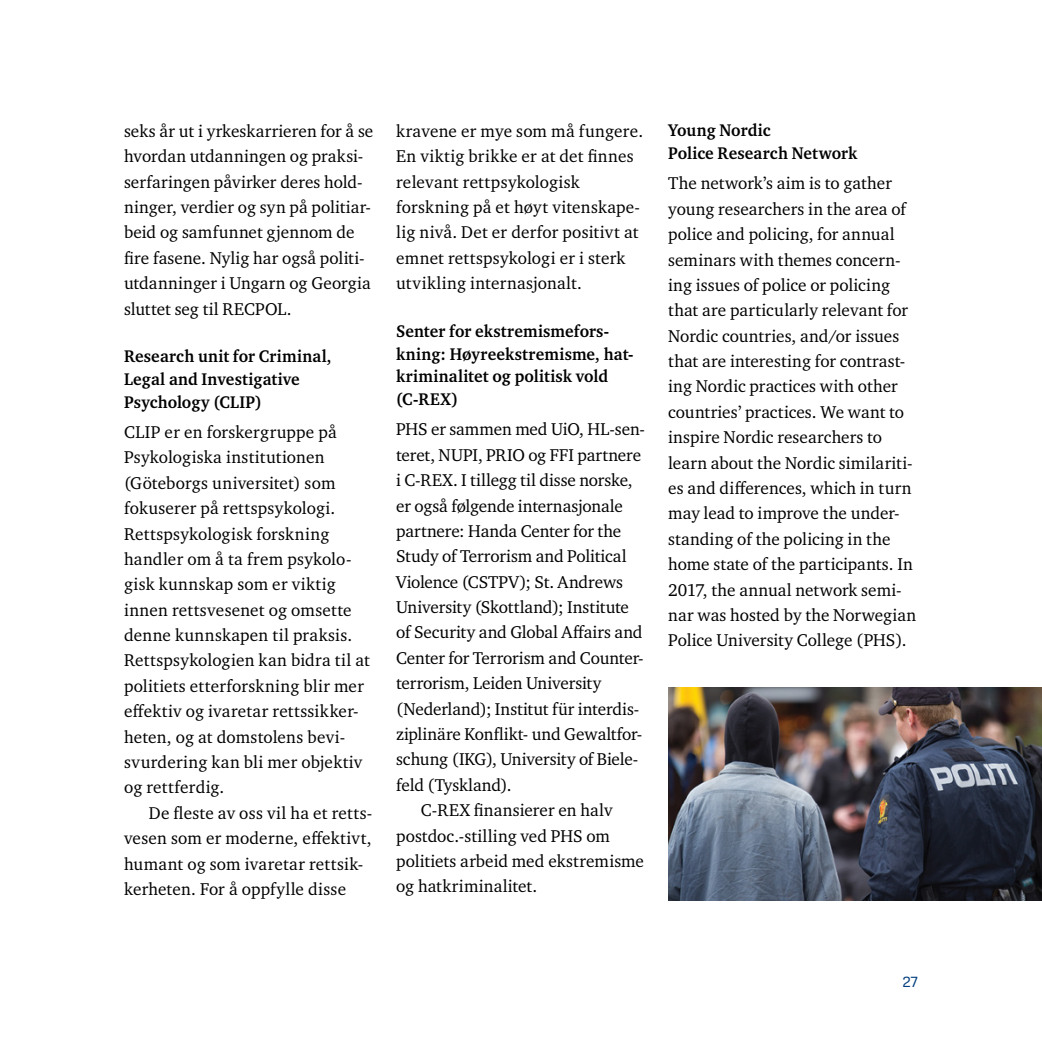
<style>
.page{position:relative;width:1042px;height:1042px;background:#fff}
.page>*{position:absolute;margin:0;border:0;box-sizing:border-box;transform-origin:0 0}
.t1{font:17.5px/25.4px "Charter ITC Std";letter-spacing:.005em;color:#000}
.t2{font:700 17.32px/22.8px "Charter ITC Std";letter-spacing:.015em;color:#000;scale:.94 1}
.t3{font:15.75px "Breuer Text";color:#003e7e}
</style>
<div class="page">
<img style="left:668px;top:687px;width:374px;height:213px">
<p class="t1" style="left:124px;top:118px;width:251px">seks år ut i yrkeskarrieren for å se hvordan utdanningen og praksi&shy;serfaringen påvirker deres hold&shy;ninger, verdier og syn på politiar&shy;beid og samfunnet gjennom de fire fasene. Nylig har også politi&shy;utdanninger i Ungarn og Georgia sluttet seg til RECPOL.</p>
<p class="t2" style="left:124px;top:345px;width:222px">Research unit for Criminal,<br>Legal and Investigative<br>Psychology (CLIP)</p>
<p class="t1" style="left:124px;top:419px;width:247px">CLIP er en forskergruppe på<br>Psykologiska institutionen (Göteborgs universitet) som fokuserer på rettspsykologi.<br>Rettspsykologisk forskning handler om å ta frem psykolo&shy;gisk kunnskap som er viktig innen rettsvesenet og omsette denne kunnskapen til praksis.<br>Rettspsykologien kan bidra til at politiets etterforskning blir mer effektiv og ivaretar rettssikker&shy;heten, og at domstolens bevi&shy;svurdering kan bli mer objektiv og rettferdig.</p>
<p class="t1" style="left:124px;top:800px;width:250px;text-indent:25px">De fleste av oss vil ha et retts&shy;vesen som er moderne, effektivt, humant og som ivaretar rettsik&shy;kerheten. For å oppfylle disse</p>
<p class="t1" style="left:396px;top:118px;width:249px">kravene er mye som må fungere.<br>En viktig brikke er at det finnes relevant rettpsykologisk forskning på et høyt vitenskape&shy;lig nivå. Det er derfor positivt at emnet rettspsykologi er i sterk utvikling internasjonalt.</p>
<p class="t2" style="left:396px;top:319px;width:254px">Senter for ekstremismefors&shy;kning: Høyreekstremisme, hat&shy;kriminalitet og politisk vold (C-REX)</p>
<p class="t1" style="left:396px;top:416px;width:250px">PHS er sammen med UiO, HL-sen-</p>
<p class="t1" style="left:396px;top:442px;width:247px">teret, NUPI, PRIO og FFI partnere</p>
<p class="t1" style="left:396px;top:467px;width:238px">i C-REX. I tillegg til disse norske,</p>
<p class="t1" style="left:396px;top:492px;width:228px">er også følgende internasjonale</p>
<p class="t1" style="left:396px;top:518px;width:227px">partnere: Handa Center for the</p>
<p class="t1" style="left:396px;top:543px;width:232px">Study of Terrorism and Political</p>
<p class="t1" style="left:396px;top:569px;width:228px">Violence (CSTPV); St. Andrews</p>
<p class="t1" style="left:396px;top:594px;width:234px">University (Skottland); Institute</p>
<p class="t1" style="left:396px;top:619px;width:248px">of Security and Global Affairs and</p>
<p class="t1" style="left:396px;top:645px;width:249px">Center for Terrorism and Counter-</p>
<p class="t1" style="left:396px;top:670px;width:207px">terrorism, Leiden University</p>
<p class="t1" style="left:396px;top:695px;width:245px">(Nederland); Institut für interdis-</p>
<p class="t1" style="left:396px;top:721px;width:247px">ziplinäre Konflikt- und Gewaltfor-</p>
<p class="t1" style="left:396px;top:746px;width:244px">schung (IKG), University of Biele-</p>
<p class="t1" style="left:396px;top:772px;width:117px">feld (Tyskland).</p>
<p class="t1" style="left:421px;top:797px;width:193px">C-REX finansierer en halv</p>
<p class="t1" style="left:396px;top:822px;width:215px">postdoc.-stilling ved PHS om</p>
<p class="t1" style="left:396px;top:848px;width:249px">politiets arbeid med ekstremisme</p>
<p class="t1" style="left:396px;top:873px;width:142px">og hatkriminalitet.</p>
<p class="t2" style="left:668px;top:119px;width:202px">Young Nordic<br>Police Research Network</p>
<p class="t1" style="left:668px;top:170px;width:249px">The network’s aim is to gather young researchers in the area of police and policing, for annual seminars with themes concern&shy;ing issues of police or policing that are particularly relevant for<br>Nordic countries, and/or issues that are interesting for contrast&shy;ing Nordic practices with other countries’ practices. We want to inspire Nordic researchers to learn about the Nordic similariti&shy;es and differences, which in turn may lead to improve the under&shy;standing of the policing in the home state of the participants. In<br>2017, the annual network semi&shy;nar was hosted by the Norwegian<br>Police University College (PHS).</p>
<p class="t3" style="left:902px;top:973px;width:17px">27</p>
</div>
